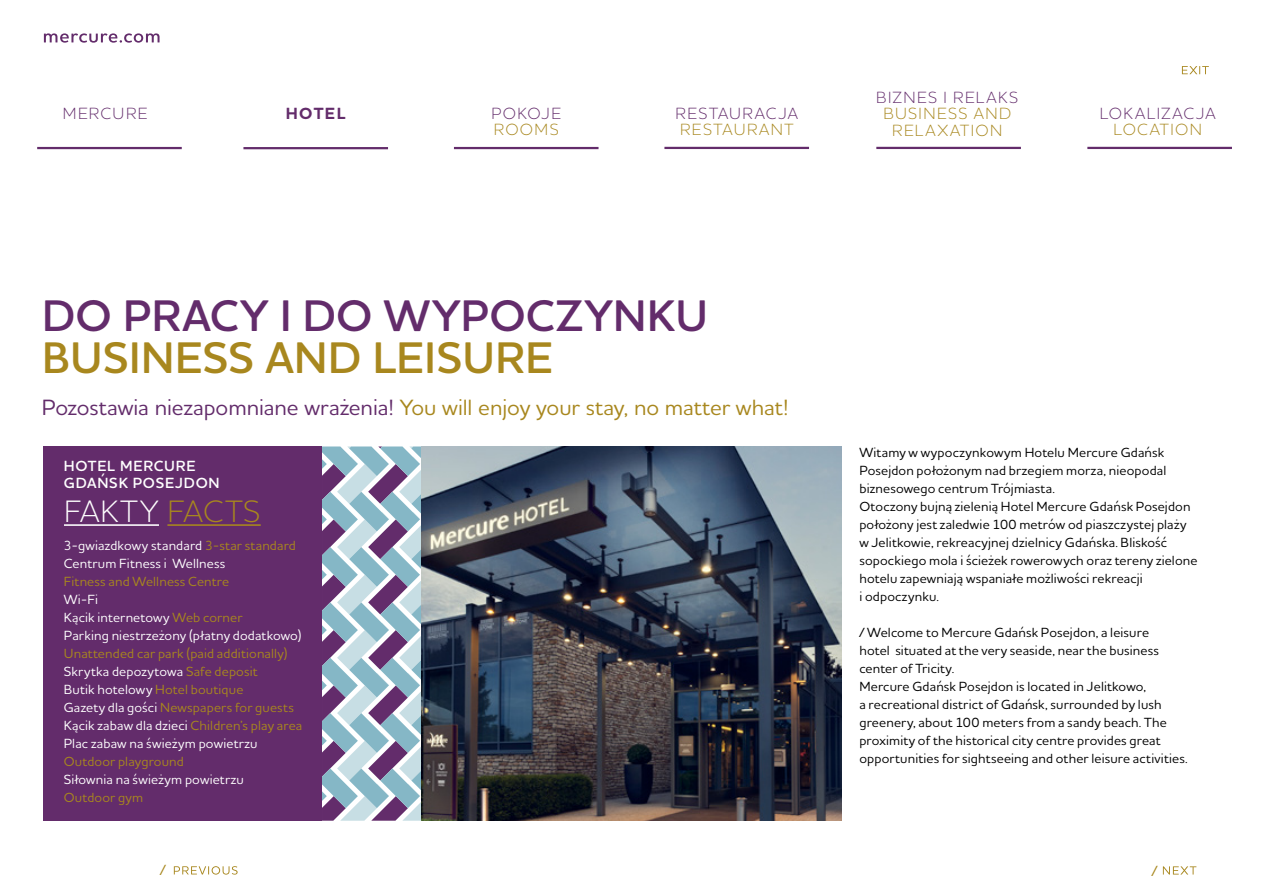
<style>
.page{position:relative;width:1263px;height:893px;background:#fff}
.page>*{position:absolute;margin:0;border:0;box-sizing:border-box;transform-origin:0 0}
.t1{font:600 45px "Houschka Alt Pro";letter-spacing:.005em;color:#632c6b}
.t2{font:600 45px "Houschka Alt Pro";letter-spacing:.015em;color:#a8871e}
.t3{font:300 31.5px "Houschka Alt Pro";letter-spacing:.025em;color:#fff}
.t4{font:500 22.5px "Houschka Alt Pro";letter-spacing:-.005em;color:#a8871e}
.t5{font:300 16.5px "Houschka Alt Pro";letter-spacing:.085em;color:#632c6b}
.t6{font:300 16.5px/16.5px "Houschka Alt Pro";letter-spacing:.085em;color:#a8871e;text-align:center}
.t7{font:700 16.5px "Houschka Alt Pro";letter-spacing:.08em;color:#632c6b}
.t8{font:600 15px/16.5px "Houschka Alt Pro";letter-spacing:.05em;color:#fff}
.t9{font:500 15px "Houschka Alt Pro";color:#a8871e}
.t10{font:500 13.5px/18px "Houschka Alt Pro";letter-spacing:.01em;color:#000}
.t11{font:500 13.5px/18px "Houschka Alt Pro";letter-spacing:.01em;color:#a8871e}
.t12{font:500 13.5px/18px "Houschka Alt Pro";letter-spacing:.01em;color:#fff}
.s1{color:#632c6b}
.s2{color:#a8871e}
.s3{color:#fff}
</style>
<div class="page">
<svg style="left:44px;top:33px;width:116px;height:10px"></svg>
<hr style="left:37px;top:147px;width:145px;height:2px;background:#632c6b">
<hr style="left:454px;top:147px;width:144px;height:2px;background:#632c6b">
<hr style="left:664px;top:147px;width:145px;height:2px;background:#632c6b">
<hr style="left:876px;top:147px;width:145px;height:2px;background:#632c6b">
<hr style="left:1087px;top:147px;width:145px;height:2px;background:#632c6b">
<svg style="left:1182px;top:66px;width:27px;height:8px"></svg>
<svg style="left:1163px;top:866px;width:33px;height:8px"></svg>
<svg style="left:174px;top:866px;width:64px;height:9px"></svg>
<hr style="left:243px;top:147px;width:145px;height:2px;background:#632c6b">
<img style="left:421px;top:446px;width:421px;height:375px">
<div style="left:43px;top:446px;width:286px;height:375px;background:#632c6b"></div>
<hr style="left:64px;top:524px;width:95px;height:2px;background:#fff">
<hr style="left:167px;top:524px;width:94px;height:2px;background:#a8871e">
<svg style="left:322px;top:446px;width:99px;height:375px"></svg>
<p class="t5" style="left:63px;top:103px;width:86px">MERCURE</p>
<p class="t5" style="left:491px;top:103px;width:24px">POKOJ</p>
<p class="t5" style="left:551px;top:103px;width:11px">E</p>
<p class="t6" style="left:494px;top:121px;width:14px">ROO</p>
<p class="t6" style="left:535px;top:121px;width:26px">MS</p>
<p class="t7" style="left:286px;top:103px;width:61px">hotel</p>
<p class="t5" style="left:676px;top:103px;width:124px">RESTAURACJA</p>
<p class="t6" style="left:680px;top:121px;width:115px">RESTAURANT</p>
<p class="t5" style="left:876px;top:87px;width:143px">BIZNES I RELAKS</p>
<p class="t6" style="left:883px;top:105px;width:127px">BUSINESS AND<br>RELAXATION</p>
<p class="t5" style="left:1100px;top:103px;width:117px">LOKALIZACJA</p>
<p class="t6" style="left:1113px;top:121px;width:90px">LOCATION</p>
<h1 class="t1" style="left:42px;top:287px;width:667px">DO PRACY I DO WYPOCZYNKU</h1>
<h1 class="t2" style="left:42px;top:329px;width:512px">BUSINESS AND LEISURE</h1>
<h3 class="t4" style="left:42px;top:393px;width:748px"><span class="s1">Pozostawia niezapomniane wrażenia!</span> You will enjoy your stay, no matter what!</h3>
<p class="t8" style="left:64px;top:458px;width:157px">HOTEL MERCURE<br>GDAŃSK POSEJDON</p>
<h2 class="t3" style="left:64px;top:491px;width:198px">FAKTY <span class="s2">FACTS</span></h2>
<p class="t12" style="left:64px;top:536px;width:234px">3-gwiazdkowy standard <span class="s2">3-star standard<br></span>Centrum Fitness i Wellness</p>
<p class="t11" style="left:64px;top:572px;width:167px">Fitness and Wellness Centre</p>
<p class="t12" style="left:64px;top:590px;width:239px">Wi-Fi<br>Kącik internetowy <span class="s2">Web corner<br></span>Parking niestrzeżony (płatny dodatkowo)</p>
<p class="t11" style="left:64px;top:644px;width:240px">Unattended car park (paid additionally)<br><span class="s3">Skrytka depozytowa</span> Safe deposit<br><span class="s3">Butik hotelowy</span> Hotel boutique<br><span class="s3">Gazety dla gości</span> Newspapers for guests <span class="s3">Kącik zabaw dla dzieci</span> Children’s play area <span class="s3">Plac zabaw na świeżym powietrzu</span></p>
<p class="t11" style="left:64px;top:752px;width:122px">Outdoor playground</p>
<p class="t12" style="left:64px;top:770px;width:182px">Siłownia na świeżym powietrzu</p>
<p class="t11" style="left:64px;top:788px;width:81px">Outdoor gym</p>
<p class="t10" style="left:859px;top:443px;width:340px">Witamy w wypoczynkowym Hotelu Mercure Gdańsk Posejdon położonym nad brzegiem morza, nieopodal biznesowego centrum Trójmiasta.<br>Otoczony bujną zielenią Hotel Mercure Gdańsk Posejdon położony jest zaledwie 100 metrów od piaszczystej plaży w Jelitkowie, rekreacyjnej dzielnicy Gdańska. Bliskość sopockiego mola i ścieżek rowerowych oraz tereny zielone hotelu zapewniają wspaniałe możliwości rekreacji<br>i odpoczynku.</p>
<p class="t10" style="left:859px;top:623px;width:330px">/ Welcome to Mercure Gdańsk Posejdon, a leisure<br>hotel situated at the very seaside, near the business center of Tricity.<br>Mercure Gdańsk Posejdon is located in Jelitkowo,<br>a recreational district of Gdańsk, surrounded by lush greenery, about 100 meters from a sandy beach. The proximity of the historical city centre provides great opportunities for sightseeing and other leisure activities.</p>
<p class="t9" style="left:160px;top:860px;width:7px">/</p>
<p class="t9" style="left:1152px;top:861px;width:7px">/</p>
</div>
